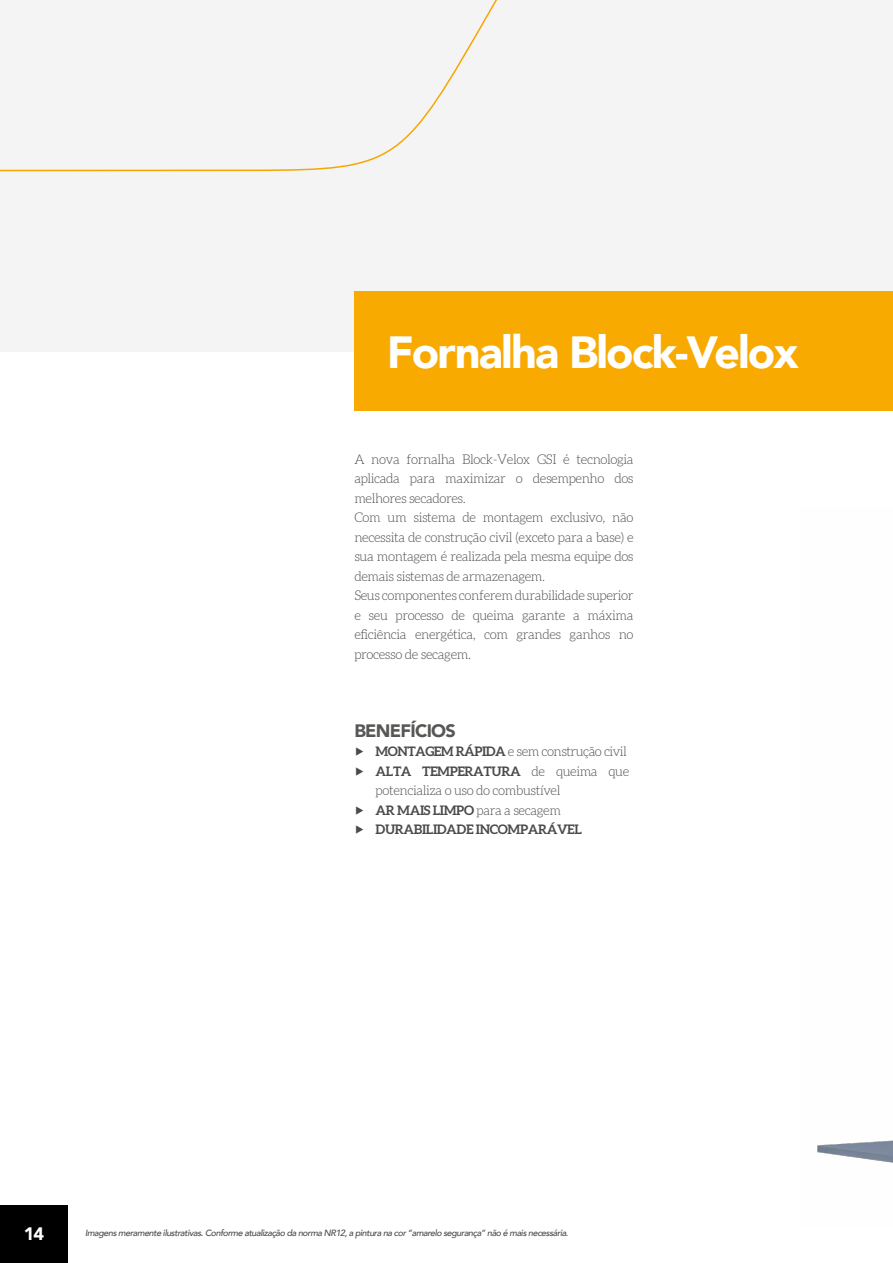
<style>
.page{position:relative;width:893px;height:1263px;background:#fff}
.page>*{position:absolute;margin:0;border:0;box-sizing:border-box;transform-origin:0 0}
.t1{font:900 45px "Avenir";letter-spacing:-.04em;color:#fff}
.t2{font:900 18px "Avenir";letter-spacing:-.04em;color:#575756}
.t3{font:900 18px "Avenir";color:#fff}
.t4{font:300 13.2px/19.5px "Aleo";letter-spacing:-.03em;color:#4a4a49}
.t5{font:700 13.2px "Aleo";letter-spacing:-.03em;color:#4a4a49}
.t6{font:italic 500 9px "Avenir";letter-spacing:-.05em;color:#4a4a49}
.s1{font-weight:700}
.s2{font-weight:300}
</style>
<div class="page">
<div style="left:0;top:1205px;width:68px;height:58px;background:#000"></div>
<div style="left:0;top:0;width:893px;height:351px;background:#f4f4f4"></div>
<svg style="left:0;top:0;width:498px;height:172px"></svg>
<div style="left:354px;top:291px;width:539px;height:120px;background:#f8aa00"></div>
<img style="left:817px;top:1140px;width:76px;height:23px">
<h1 class="t1" style="left:387px;top:314px;width:413px">Fornalha Block-Velox</h1>
<p class="t4" style="left:354px;top:450px;width:281px">A nova fornalha Block-Velox GSI é tecnologia aplicada para maximizar o desempenho dos melhores secadores.<br>Com um sistema de montagem exclusivo, não necessita de construção civil (exceto para a base) e sua montagem é realizada pela mesma equipe dos demais sistemas de armazenagem.<br>Seus componentes conferem durabilidade superior e seu processo de queima garante a máxima eficiência energética, com grandes ganhos no processo de secagem.</p>
<h2 class="t2" style="left:354px;top:715px;width:103px">BENEFÍCIOS</h2>
<p class="t4" style="left:354px;top:743px;width:274px">▶ <span class="s1">MONTAGEM RÁPIDA</span> e sem construção civil</p>
<p class="t5" style="left:354px;top:763px;width:276px">▶ ALTA TEMPERATURA <span class="s2">de queima que</span></p>
<p class="t4" style="left:376px;top:782px;width:186px">potencializa o uso do combustível</p>
<p class="t4" style="left:354px;top:801px;width:208px">▶ <span class="s1">AR MAIS LIMPO</span> para a secagem</p>
<p class="t5" style="left:354px;top:821px;width:229px">▶ DURABILIDADE INCOMPARÁVEL</p>
<h2 class="t3" style="left:24px;top:1218px;width:22px">14</h2>
<p class="t6" style="left:85px;top:1227px;width:485px">Imagens meramente ilustrativas. Conforme atualização da norma NR12, a pintura na cor “amarelo segurança” não é mais necessária.</p>
</div>
